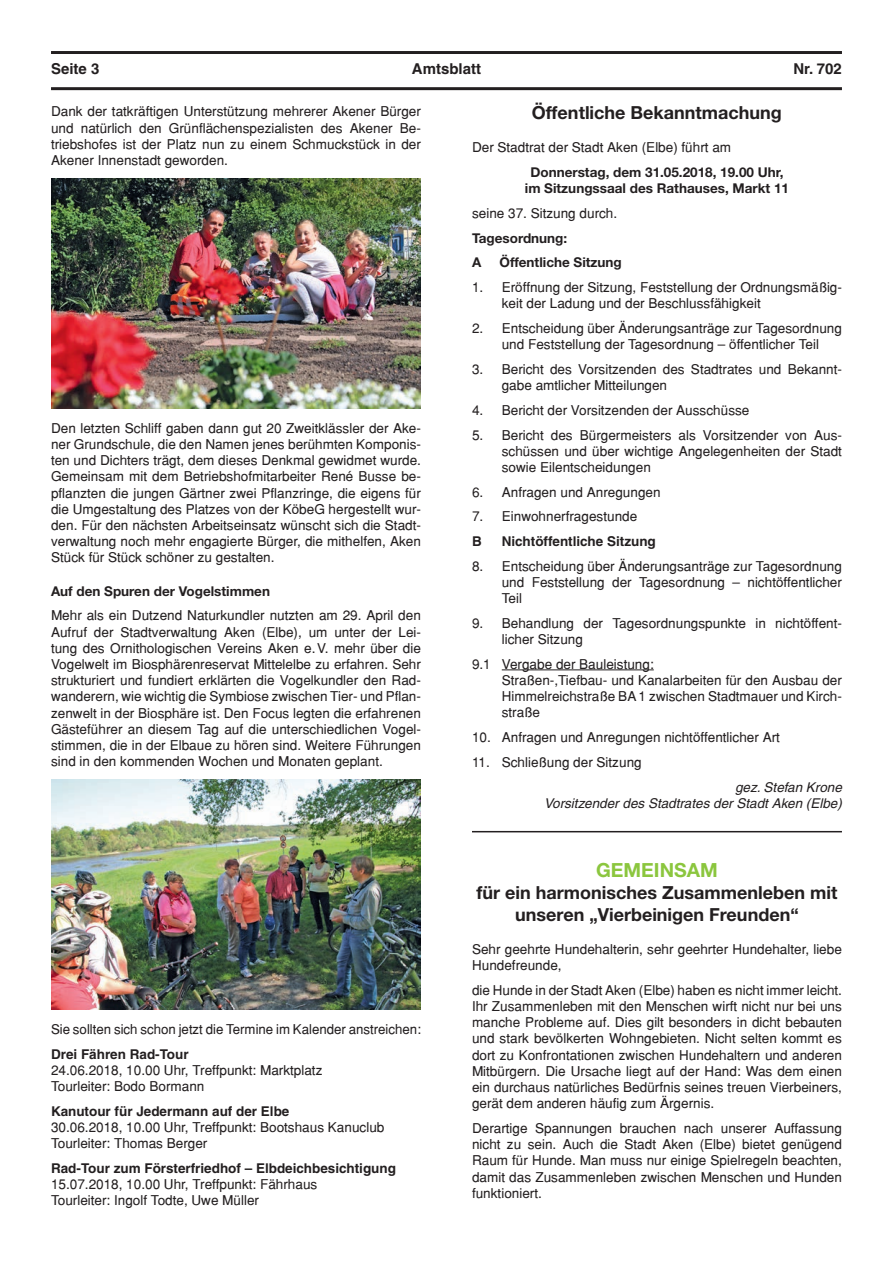
<style>
.page{position:relative;width:893px;height:1263px;background:#fff}
.page>*{position:absolute;margin:0;border:0;box-sizing:border-box;transform-origin:0 0}
.t1{font:700 19.5px "Helvetica Neue LT Std";color:#8bc63e}
.t2{font:700 18px/21.6px "Helvetica Neue LT Std";color:#231f20;text-align:center}
.t3{font:700 15px "Helvetica";color:#231f20}
.t4{font:13.5px/16.2px "Helvetica";color:#231f20}
.t5{font:700 13.5px/16.2px "Helvetica Neue LT Std";color:#231f20;text-align:center}
.t6{font:700 13.5px "Helvetica";color:#231f20}
.t7{font:italic 13.5px/16.2px "Helvetica";color:#231f20;text-align:right}
</style>
<div class="page">
<hr style="left:51px;top:51px;width:791px;height:3px;background:#231f20">
<hr style="left:51px;top:87px;width:791px;height:3px;background:#231f20">
<hr style="left:502px;top:669px;width:152px;height:1px;background:#231f20">
<hr style="left:472px;top:831px;width:370px;height:1px;background:#231f20">
<img style="left:51px;top:178px;width:370px;height:230px">
<img style="left:51px;top:779px;width:370px;height:230px">
<p class="t3" style="left:51px;top:60px;width:50px">Seite 3</p>
<p class="t3" style="left:412px;top:60px;width:71px">Amtsblatt</p>
<p class="t3" style="left:793px;top:60px;width:50px">Nr. 702</p>
<p class="t4" style="left:51px;top:103px;width:371px;text-align:justify">Dank der tatkräftigen Unterstützung mehrerer Akener Bürger und natürlich den Grünflächenspezialisten des Akener Be&shy;triebshofes ist der Platz nun zu einem Schmuckstück in der Akener Innenstadt geworden.</p>
<h2 class="t2" style="left:532px;top:102px;width:251px">Öffentliche Bekanntmachung</h2>
<p class="t4" style="left:472px;top:139px;width:261px">Der Stadtrat der Stadt Aken (Elbe) führt am</p>
<p class="t5" style="left:525px;top:164px;width:266px">Donnerstag, dem 31.05.2018, 19.00 Uhr, im Sitzungssaal des Rathauses, Markt 11</p>
<p class="t4" style="left:472px;top:205px;width:147px">seine 37. Sitzung durch.</p>
<p class="t5" style="left:472px;top:225px;width:97px;line-height:24.8px;text-align:left">Tagesordnung:<br>A</p>
<p class="t5" style="left:500px;top:254px;width:124px">Öffentliche Sitzung</p>
<p class="t4" style="left:502px;top:279px;width:342px;text-indent:-30px">1. Eröffnung der Sitzung, Feststellung der Ordnungsmäßig&shy;keit der Ladung und der Beschlussfähigkeit</p>
<p class="t4" style="left:472px;top:320px;width:371px;text-align:center">2. Entscheidung über Änderungsanträge zur Tagesordnung und Feststellung der Tagesordnung – öffentlicher Teil</p>
<p class="t4" style="left:502px;top:361px;width:342px;text-indent:-30px">3. Bericht des Vorsitzenden des Stadtrates und Bekannt&shy;gabe amtlicher Mitteilungen</p>
<p class="t4" style="left:472px;top:402px;width:279px">4. Bericht der Vorsitzenden der Ausschüsse</p>
<p class="t4" style="left:502px;top:426px;width:342px;text-align:justify;text-indent:-30px">5. Bericht des Bürgermeisters als Vorsitzender von Aus&shy;schüssen und über wichtige Angelegenheiten der Stadt sowie Eilentscheidungen</p>
<p class="t4" style="left:472px;top:484px;width:190px">6. Anfragen und Anregungen</p>
<p class="t4" style="left:472px;top:508px;width:167px">7. Einwohnerfragestunde</p>
<p class="t6" style="left:472px;top:533px;width:11px">B</p>
<p class="t6" style="left:502px;top:533px;width:156px">Nichtöffentliche Sitzung</p>
<p class="t4" style="left:502px;top:558px;width:342px;text-align:justify;text-indent:-30px">8. Entscheidung über Änderungsanträge zur Tagesordnung und Feststellung der Tagesordnung – nichtöffentlicher Teil</p>
<p class="t4" style="left:502px;top:615px;width:342px;text-indent:-30px">9. Behandlung der Tagesordnungspunkte in nichtöffent&shy;licher Sitzung</p>
<p class="t4" style="left:502px;top:656px;width:342px;text-indent:-30px">9.1 Vergabe der Bauleistung:<br>Straßen-,Tiefbau- und Kanalarbeiten für den Ausbau der Himmelreichstraße BA 1 zwischen Stadtmauer und Kirch&shy;straße</p>
<p class="t4" style="left:472px;top:729px;width:309px">10. Anfragen und Anregungen nichtöffentlicher Art</p>
<p class="t4" style="left:472px;top:754px;width:171px">11. Schließung der Sitzung</p>
<p class="t7" style="left:544px;top:779px;width:299px">gez. Stefan Krone<br>Vorsitzender des Stadtrates der Stadt Aken (Elbe)</p>
<p class="t4" style="left:51px;top:420px;width:371px;text-align:justify">Den letzten Schliff gaben dann gut 20 Zweitklässler der Ake&shy;ner Grundschule, die den Namen jenes berühmten Komponis&shy;ten und Dichters trägt, dem dieses Denkmal gewidmet wurde.<br>Gemeinsam mit dem Betriebshofmitarbeiter René Busse be&shy;pflanzten die jungen Gärtner zwei Pflanzringe, die eigens für die Umgestaltung des Platzes von der KöbeG hergestellt wur&shy;den. Für den nächsten Arbeitseinsatz wünscht sich die Stadt&shy;verwaltung noch mehr engagierte Bürger, die mithelfen, Aken Stück für Stück schöner zu gestalten.</p>
<p class="t5" style="left:51px;top:582px;width:220px">Auf den Spuren der Vogelstimmen</p>
<p class="t4" style="left:51px;top:607px;width:371px;text-align:justify">Mehr als ein Dutzend Naturkundler nutzten am 29. April den Aufruf der Stadtverwaltung Aken (Elbe), um unter der Lei&shy;tung des Ornithologischen Vereins Aken e.V. mehr über die Vogelwelt im Biosphärenreservat Mittelelbe zu erfahren. Sehr strukturiert und fundiert erklärten die Vogelkundler den Rad&shy;wanderern, wie wichtig die Symbiose zwischen Tier- und Pflan&shy;zenwelt in der Biosphäre ist. Den Focus legten die erfahrenen Gästeführer an diesem Tag auf die unterschiedlichen Vogel&shy;stimmen, die in der Elbaue zu hören sind. Weitere Führungen sind in den kommenden Wochen und Monaten geplant.</p>
<p class="t4" style="left:51px;top:1021px;width:371px">Sie sollten sich schon jetzt die Termine im Kalender anstreichen:</p>
<p class="t6" style="left:51px;top:1045px;width:139px">Drei Fähren Rad-Tour</p>
<p class="t4" style="left:51px;top:1062px;width:273px">24.06.2018, 10.00 Uhr, Treffpunkt: Marktplatz<br>Tourleiter: Bodo Bormann</p>
<p class="t6" style="left:51px;top:1103px;width:240px">Kanutour für Jedermann auf der Elbe</p>
<p class="t4" style="left:51px;top:1119px;width:335px">30.06.2018, 10.00 Uhr, Treffpunkt: Bootshaus Kanuclub<br>Tourleiter: Thomas Berger</p>
<p class="t6" style="left:51px;top:1160px;width:346px">Rad-Tour zum Försterfriedhof – Elbdeichbesichtigung</p>
<p class="t4" style="left:51px;top:1176px;width:268px">15.07.2018, 10.00 Uhr, Treffpunkt: Fährhaus<br>Tourleiter: Ingolf Todte, Uwe Müller</p>
<h1 class="t1" style="left:596px;top:858px;width:123px">GEMEINSAM</h1>
<h2 class="t2" style="left:477px;top:881px;width:362px">für ein harmonisches Zusammenleben mit unseren „Vierbeinigen Freunden“</h2>
<p class="t4" style="left:472px;top:941px;width:371px">Sehr geehrte Hundehalterin, sehr geehrter Hundehalter, liebe<br>Hundefreunde,</p>
<p class="t4" style="left:472px;top:982px;width:371px;text-align:justify">die Hunde in der Stadt Aken (Elbe) haben es nicht immer leicht.<br>Ihr Zusammenleben mit den Menschen wirft nicht nur bei uns manche Probleme auf. Dies gilt besonders in dicht bebauten und stark bevölkerten Wohngebieten. Nicht selten kommt es dort zu Konfrontationen zwischen Hundehaltern und anderen Mitbürgern. Die Ursache liegt auf der Hand: Was dem einen ein durchaus natürliches Bedürfnis seines treuen Vierbeiners, gerät dem anderen häufig zum Ärgernis.</p>
<p class="t4" style="left:472px;top:1120px;width:371px;text-align:justify">Derartige Spannungen brauchen nach unserer Auffassung nicht zu sein. Auch die Stadt Aken (Elbe) bietet genügend Raum für Hunde. Man muss nur einige Spielregeln beachten, damit das Zusammenleben zwischen Menschen und Hunden funktioniert.</p>
</div>
